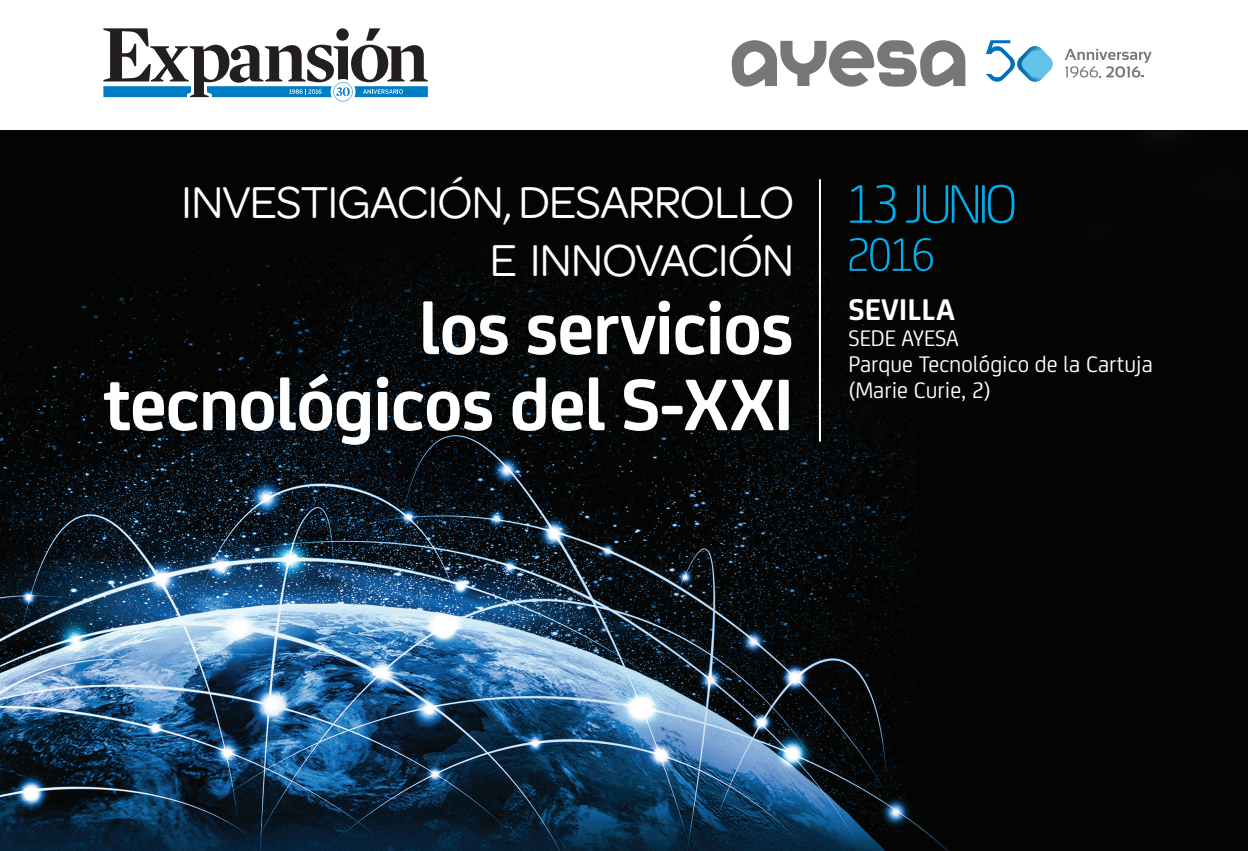
<style>
.page{position:relative;width:1248px;height:851px;background:#fff}
.page>*{position:absolute;margin:0;border:0;box-sizing:border-box;transform-origin:0 0}
.t1{font:700 78px/76px "Bankia";letter-spacing:-.02em;color:#fff;text-align:right}
.t2{font:300 58px "Bankia";letter-spacing:-.08em;color:#00aeef}
.t3{font:300 50px "Bankia";color:#00aeef}
.t4{font:48.2px/57.8px "Omnes";letter-spacing:-.03em;color:#fff;text-align:right}
.t5{font:700 32px "Bankia";color:#fff}
.t6{font:24px "Bankia";color:#fff}
</style>
<div class="page">
<img style="left:0;top:130px;width:1247px;height:720px">
<svg style="left:1064px;top:49px;width:87px;height:29px"></svg>
<svg style="left:731px;top:40px;width:234px;height:47px"></svg>
<svg style="left:986px;top:40px;width:67px;height:42px"></svg>
<svg style="left:103px;top:28px;width:325px;height:73px"></svg>
<hr style="left:818px;top:179px;width:2px;height:262px;background:#fff">
<p class="t4" style="left:181px;top:173px;width:615px">INVESTIGACIÓN, DESARROLLO<br>E INNOVACIÓN</p>
<p class="t1" style="left:103px;top:285px;width:692px">los servicios tecnológicos del S-XXI</p>
<p class="t2" style="left:845px;top:162px;width:173px">13 JUNIO</p>
<p class="t3" style="left:845px;top:219px;width:92px">2016</p>
<p class="t5" style="left:848px;top:285px;width:108px">SEVILLA</p>
<p class="t6" style="left:848px;top:320px;width:112px">SEDE AYESA</p>
<p class="t6" style="left:848px;top:346px;width:306px">Parque Tecnológico de la Cartuja</p>
<p class="t6" style="left:848px;top:372px;width:144px">(Marie Curie, 2)</p>
</div>
